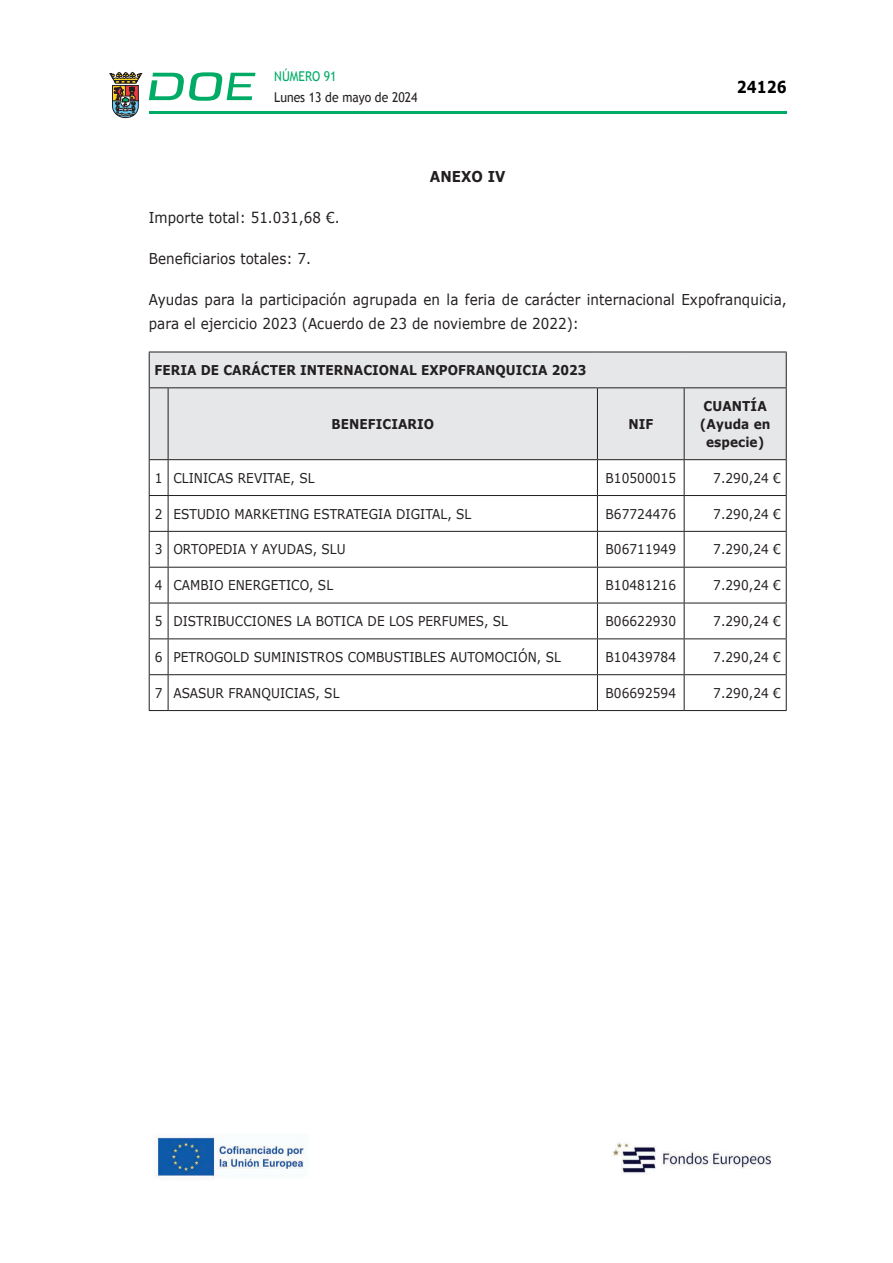
<style>
.page{position:relative;width:893px;height:1263px;background:#fff}
.page>*{position:absolute;margin:0;border:0;box-sizing:border-box;transform-origin:0 0}
.t1{font:700 16.5px "Verdana";color:#000;scale:.85 1}
.CUERPO_DE_TEXTO{font:15px/24px "Verdana";letter-spacing:.005em;color:#231f20;scale:.9 1}
.CUERPO_DE_TEXTO-2{font:700 15px "Verdana";letter-spacing:.005em;color:#231f20;scale:.9 1}
.CUERPO_DE_TEXTO-3{font:13.5px "Verdana";letter-spacing:.005em;color:#231f20;scale:.9 1}
.TABLATITULO{font:700 13.5px/18px "Verdana";letter-spacing:.005em;color:#231f20;text-align:center;scale:.9 1}
.t2{font:13.5px "Trebuchet MS";color:#231f20;scale:.9 1}
.t3{font:13.5px "Trebuchet MS";color:#00ab67;scale:.9 1}
</style>
<div class="page">
<hr style="left:149px;top:111px;width:638px;height:3px;background:#00ab66">
<svg style="left:109px;top:72px;width:33px;height:46px"></svg>
<svg style="left:149px;top:72px;width:106px;height:29px"></svg>
<div style="left:150px;top:353px;width:636px;height:106px;background:#e6e7e9"></div>
<svg style="left:150px;top:352px;width:18px;height:1px"></svg>
<hr style="left:149px;top:352px;width:1px;height:35px;background:#231f20">
<hr style="left:168px;top:352px;width:429px;height:1px;background:#231f20">
<hr style="left:597px;top:352px;width:87px;height:1px;background:#231f20">
<hr style="left:684px;top:352px;width:103px;height:1px;background:#231f20">
<hr style="left:786px;top:352px;width:1px;height:35px;background:#231f20">
<svg style="left:149px;top:387px;width:19px;height:1px"></svg>
<hr style="left:149px;top:388px;width:1px;height:71px;background:#231f20">
<hr style="left:168px;top:387px;width:429px;height:1px;background:#231f20">
<hr style="left:168px;top:388px;width:1px;height:71px;background:#231f20">
<hr style="left:597px;top:387px;width:87px;height:1px;background:#231f20">
<hr style="left:597px;top:388px;width:1px;height:71px;background:#231f20">
<hr style="left:684px;top:387px;width:103px;height:1px;background:#231f20">
<hr style="left:684px;top:388px;width:1px;height:71px;background:#231f20">
<hr style="left:786px;top:388px;width:1px;height:71px;background:#231f20">
<svg style="left:149px;top:459px;width:19px;height:1px"></svg>
<hr style="left:149px;top:460px;width:1px;height:35px;background:#231f20">
<hr style="left:168px;top:459px;width:429px;height:1px;background:#231f20">
<hr style="left:168px;top:460px;width:1px;height:35px;background:#231f20">
<hr style="left:597px;top:459px;width:87px;height:1px;background:#231f20">
<hr style="left:597px;top:460px;width:1px;height:35px;background:#231f20">
<hr style="left:684px;top:459px;width:103px;height:1px;background:#231f20">
<hr style="left:684px;top:460px;width:1px;height:35px;background:#231f20">
<hr style="left:786px;top:460px;width:1px;height:35px;background:#231f20">
<svg style="left:149px;top:495px;width:19px;height:1px"></svg>
<hr style="left:149px;top:496px;width:1px;height:35px;background:#231f20">
<hr style="left:168px;top:495px;width:429px;height:1px;background:#231f20">
<hr style="left:168px;top:496px;width:1px;height:35px;background:#231f20">
<hr style="left:597px;top:495px;width:87px;height:1px;background:#231f20">
<hr style="left:597px;top:496px;width:1px;height:35px;background:#231f20">
<hr style="left:684px;top:495px;width:103px;height:1px;background:#231f20">
<hr style="left:684px;top:496px;width:1px;height:35px;background:#231f20">
<hr style="left:786px;top:496px;width:1px;height:35px;background:#231f20">
<svg style="left:149px;top:531px;width:19px;height:1px"></svg>
<hr style="left:149px;top:532px;width:1px;height:35px;background:#231f20">
<hr style="left:168px;top:531px;width:429px;height:1px;background:#231f20">
<hr style="left:168px;top:532px;width:1px;height:35px;background:#231f20">
<hr style="left:597px;top:531px;width:87px;height:1px;background:#231f20">
<hr style="left:597px;top:532px;width:1px;height:35px;background:#231f20">
<hr style="left:684px;top:531px;width:103px;height:1px;background:#231f20">
<hr style="left:684px;top:532px;width:1px;height:35px;background:#231f20">
<hr style="left:786px;top:532px;width:1px;height:35px;background:#231f20">
<svg style="left:149px;top:567px;width:19px;height:1px"></svg>
<hr style="left:149px;top:568px;width:1px;height:35px;background:#231f20">
<hr style="left:168px;top:567px;width:429px;height:1px;background:#231f20">
<hr style="left:168px;top:568px;width:1px;height:35px;background:#231f20">
<hr style="left:597px;top:567px;width:87px;height:1px;background:#231f20">
<hr style="left:597px;top:568px;width:1px;height:35px;background:#231f20">
<hr style="left:684px;top:567px;width:103px;height:1px;background:#231f20">
<hr style="left:684px;top:568px;width:1px;height:35px;background:#231f20">
<hr style="left:786px;top:568px;width:1px;height:35px;background:#231f20">
<svg style="left:150px;top:603px;width:18px;height:1px"></svg>
<hr style="left:149px;top:603px;width:1px;height:35px;background:#231f20">
<hr style="left:168px;top:603px;width:429px;height:1px;background:#231f20">
<hr style="left:168px;top:603px;width:1px;height:35px;background:#231f20">
<hr style="left:597px;top:603px;width:87px;height:1px;background:#231f20">
<hr style="left:597px;top:603px;width:1px;height:35px;background:#231f20">
<hr style="left:684px;top:603px;width:103px;height:1px;background:#231f20">
<hr style="left:684px;top:603px;width:1px;height:35px;background:#231f20">
<hr style="left:786px;top:603px;width:1px;height:35px;background:#231f20">
<svg style="left:149px;top:638px;width:19px;height:1px"></svg>
<hr style="left:149px;top:639px;width:1px;height:35px;background:#231f20">
<hr style="left:168px;top:638px;width:429px;height:1px;background:#231f20">
<hr style="left:168px;top:639px;width:1px;height:35px;background:#231f20">
<hr style="left:597px;top:638px;width:87px;height:1px;background:#231f20">
<hr style="left:597px;top:639px;width:1px;height:35px;background:#231f20">
<hr style="left:684px;top:638px;width:103px;height:1px;background:#231f20">
<hr style="left:684px;top:639px;width:1px;height:35px;background:#231f20">
<hr style="left:786px;top:639px;width:1px;height:35px;background:#231f20">
<svg style="left:149px;top:674px;width:19px;height:1px"></svg>
<hr style="left:149px;top:675px;width:1px;height:35px;background:#231f20">
<hr style="left:168px;top:674px;width:429px;height:1px;background:#231f20">
<hr style="left:168px;top:675px;width:1px;height:35px;background:#231f20">
<hr style="left:597px;top:674px;width:87px;height:1px;background:#231f20">
<hr style="left:597px;top:675px;width:1px;height:35px;background:#231f20">
<hr style="left:684px;top:674px;width:103px;height:1px;background:#231f20">
<hr style="left:684px;top:675px;width:1px;height:35px;background:#231f20">
<hr style="left:786px;top:675px;width:1px;height:35px;background:#231f20">
<svg style="left:149px;top:710px;width:19px;height:1px"></svg>
<hr style="left:168px;top:710px;width:429px;height:1px;background:#231f20">
<hr style="left:597px;top:710px;width:87px;height:1px;background:#231f20">
<hr style="left:684px;top:710px;width:103px;height:1px;background:#231f20">
<img style="left:154px;top:1135px;width:618px;height:46px">
<p class="t3" style="left:274px;top:68px;width:71px">NÚMERO 91</p>
<p class="t2" style="left:274px;top:89px;width:161px">Lunes 13 de mayo de 2024</p>
<p class="CUERPO_DE_TEXTO-2" style="left:430px;top:166px;width:86px">ANEXO IV</p>
<p class="t1" style="left:737px;top:76px;width:60px">24126</p>
<p class="CUERPO_DE_TEXTO" style="left:149px;top:205px;width:213px">Importe total: 51.031,68 €.</p>
<p class="CUERPO_DE_TEXTO" style="left:149px;top:246px;width:182px">Beneficiarios totales: 7.</p>
<p class="CUERPO_DE_TEXTO" style="left:149px;top:287px;width:710px">Ayudas para la participación agrupada en la feria de carácter internacional Expofranquicia, para el ejercicio 2023 (Acuerdo de 23 de noviembre de 2022):</p>
<p class="TABLATITULO" style="left:154px;top:361px;width:482px">FERIA DE CARÁCTER INTERNACIONAL EXPOFRANQUICIA 2023</p>
<p class="TABLATITULO" style="left:331px;top:415px;width:116px">BENEFICIARIO</p>
<p class="TABLATITULO" style="left:628px;top:415px;width:29px">NIF</p>
<p class="TABLATITULO" style="left:700px;top:397px;width:80px">CUANTÍA (Ayuda en especie)</p>
<p class="CUERPO_DE_TEXTO-3" style="left:155px;top:469px;width:10px">1</p>
<p class="CUERPO_DE_TEXTO-3" style="left:173px;top:469px;width:158px">CLINICAS REVITAE, SL</p>
<p class="CUERPO_DE_TEXTO-3" style="left:605px;top:469px;width:80px">B10500015</p>
<p class="CUERPO_DE_TEXTO-3" style="left:713px;top:469px;width:77px">7.290,24 €</p>
<p class="CUERPO_DE_TEXTO-3" style="left:155px;top:505px;width:10px">2</p>
<p class="CUERPO_DE_TEXTO-3" style="left:173px;top:505px;width:333px">ESTUDIO MARKETING ESTRATEGIA DIGITAL, SL</p>
<p class="CUERPO_DE_TEXTO-3" style="left:605px;top:505px;width:80px">B67724476</p>
<p class="CUERPO_DE_TEXTO-3" style="left:713px;top:505px;width:77px">7.290,24 €</p>
<p class="CUERPO_DE_TEXTO-3" style="left:155px;top:541px;width:10px">3</p>
<p class="CUERPO_DE_TEXTO-3" style="left:173px;top:541px;width:193px">ORTOPEDIA Y AYUDAS, SLU</p>
<p class="CUERPO_DE_TEXTO-3" style="left:605px;top:541px;width:80px">B06711949</p>
<p class="CUERPO_DE_TEXTO-3" style="left:713px;top:541px;width:77px">7.290,24 €</p>
<p class="CUERPO_DE_TEXTO-3" style="left:155px;top:577px;width:10px">4</p>
<p class="CUERPO_DE_TEXTO-3" style="left:173px;top:577px;width:179px">CAMBIO ENERGETICO, SL</p>
<p class="CUERPO_DE_TEXTO-3" style="left:605px;top:577px;width:80px">B10481216</p>
<p class="CUERPO_DE_TEXTO-3" style="left:713px;top:577px;width:77px">7.290,24 €</p>
<p class="CUERPO_DE_TEXTO-3" style="left:155px;top:613px;width:10px">5</p>
<p class="CUERPO_DE_TEXTO-3" style="left:173px;top:613px;width:373px">DISTRIBUCCIONES LA BOTICA DE LOS PERFUMES, SL</p>
<p class="CUERPO_DE_TEXTO-3" style="left:605px;top:613px;width:80px">B06622930</p>
<p class="CUERPO_DE_TEXTO-3" style="left:713px;top:613px;width:77px">7.290,24 €</p>
<p class="CUERPO_DE_TEXTO-3" style="left:155px;top:648px;width:10px">6</p>
<p class="CUERPO_DE_TEXTO-3" style="left:173px;top:648px;width:432px">PETROGOLD SUMINISTROS COMBUSTIBLES AUTOMOCIÓN, SL</p>
<p class="CUERPO_DE_TEXTO-3" style="left:605px;top:648px;width:80px">B10439784</p>
<p class="CUERPO_DE_TEXTO-3" style="left:713px;top:648px;width:77px">7.290,24 €</p>
<p class="CUERPO_DE_TEXTO-3" style="left:155px;top:684px;width:10px">7</p>
<p class="CUERPO_DE_TEXTO-3" style="left:173px;top:684px;width:186px">ASASUR FRANQUICIAS, SL</p>
<p class="CUERPO_DE_TEXTO-3" style="left:605px;top:684px;width:80px">B06692594</p>
<p class="CUERPO_DE_TEXTO-3" style="left:713px;top:684px;width:77px">7.290,24 €</p>
</div>
